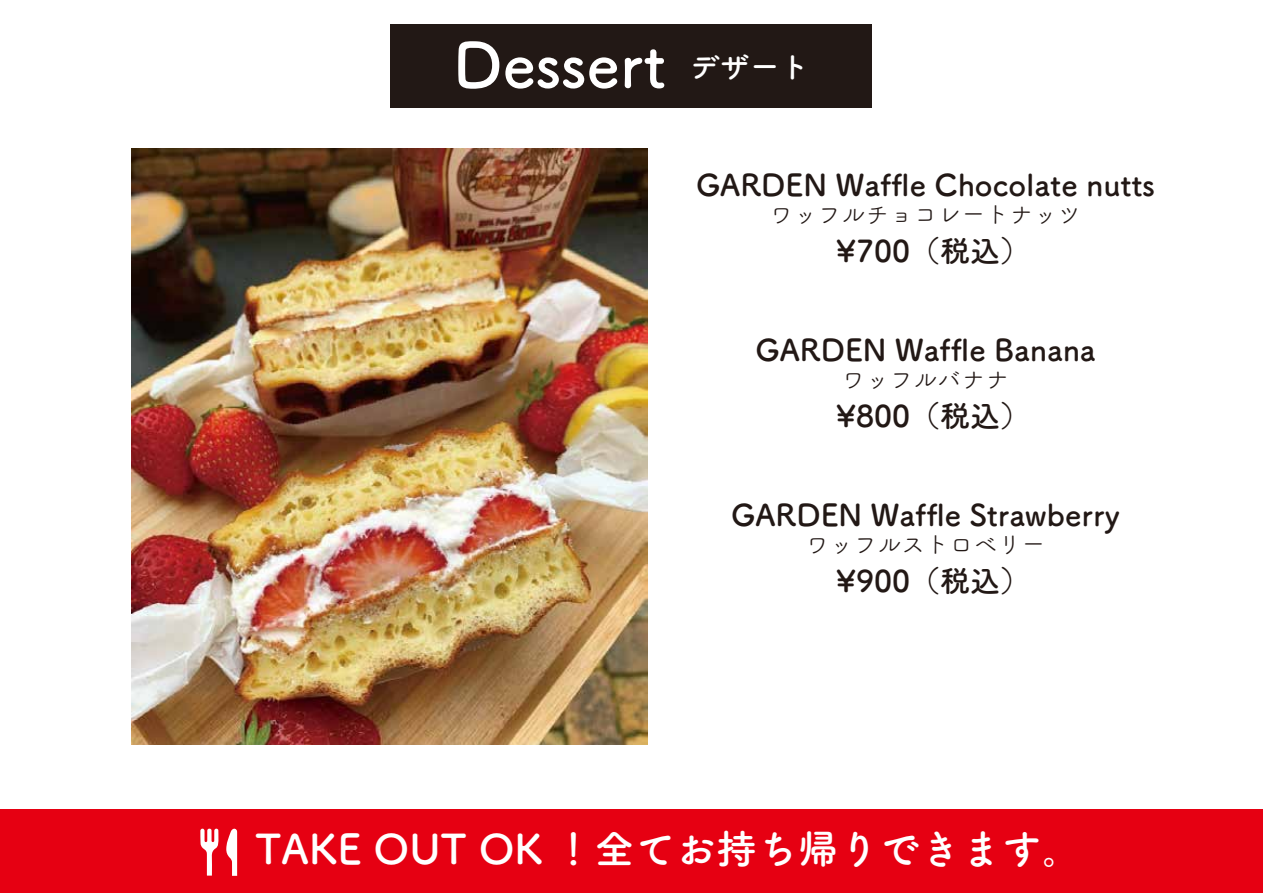
<style>
.page{position:relative;width:1263px;height:893px;background:#fff}
.page>*{position:absolute;margin:0;border:0;box-sizing:border-box;transform-origin:0 0}
.t1{font:700 61.2px "Tsuku A Rd Gothic";color:#fff}
.t2{font:700 40.8px "Tsuku A Rd Gothic";color:#fff}
.t3{font:700 30px "Tsuku A Rd Gothic";color:#221815}
.t4{font:24px "Tsuku A Rd Gothic";color:#221815}
</style>
<div class="page">
<div style="left:391px;top:25px;width:481px;height:83px;background:#221815"></div>
<img style="left:132px;top:149px;width:516px;height:595px">
<div style="left:0;top:810px;width:1263px;height:83px;background:#e60012"></div>
<svg style="left:226px;top:828px;width:11px;height:48px"></svg>
<svg style="left:200px;top:829px;width:19px;height:47px"></svg>
<h1 class="t1" style="left:453px;top:17px;width:358px">Dessert <sup>デザート</sup></h1>
<p class="t3" style="left:696px;top:161px;width:460px">GARDEN Waffle Chocolate nutts</p>
<p class="t4" style="left:770px;top:196px;width:313px">ワッフルチョコレートナッツ</p>
<p class="t3" style="left:836px;top:227px;width:196px">¥700（税込）</p>
<p class="t3" style="left:756px;top:326px;width:341px">GARDEN Waffle Banana</p>
<p class="t4" style="left:842px;top:361px;width:169px">ワッフルバナナ</p>
<p class="t3" style="left:836px;top:392px;width:196px">¥800（税込）</p>
<p class="t3" style="left:731px;top:491px;width:390px">GARDEN Waffle Strawberry</p>
<p class="t4" style="left:806px;top:526px;width:241px">ワッフルストロベリー</p>
<p class="t3" style="left:836px;top:557px;width:196px">¥900（税込）</p>
<h2 class="t2" style="left:255px;top:817px;width:829px">TAKE OUT OK ！全てお持ち帰りできます。</h2>
</div>
